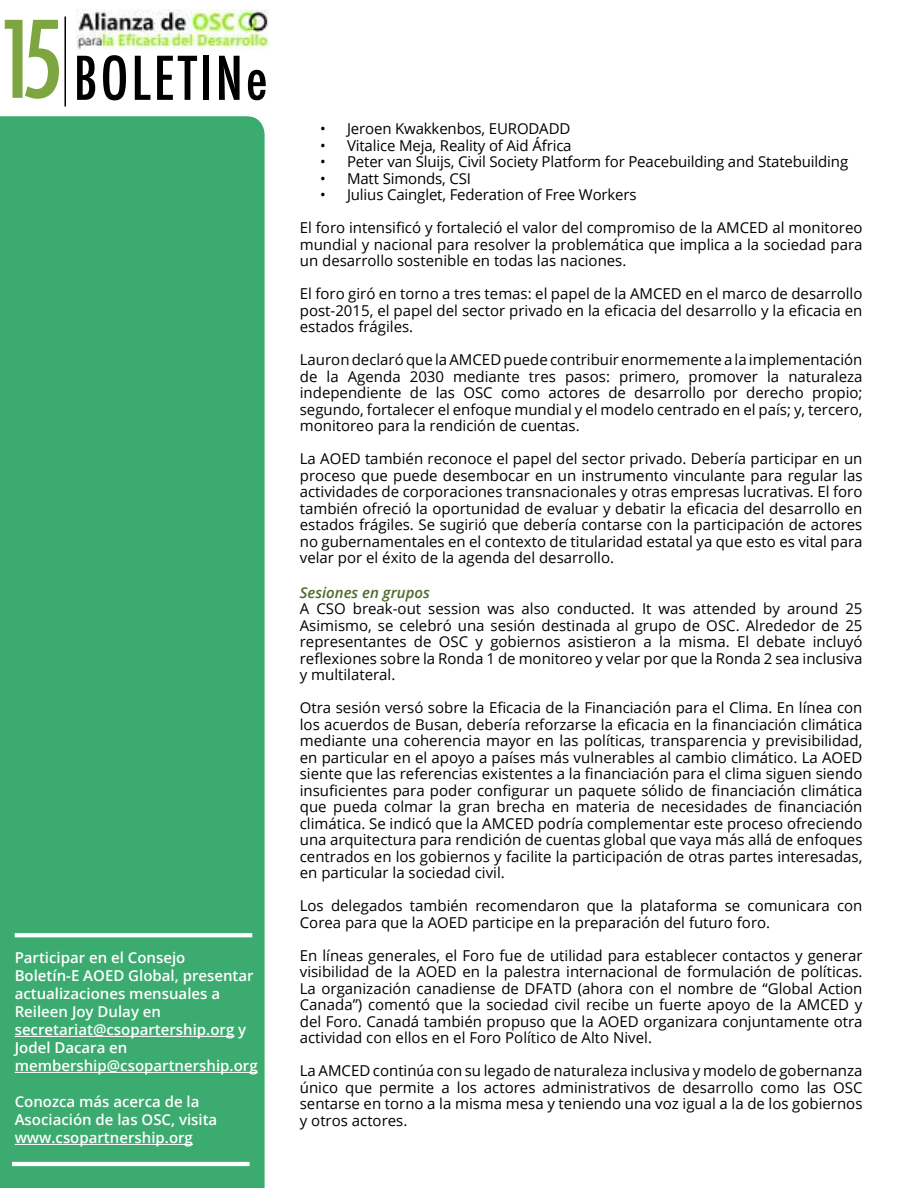
<style>
.page{position:relative;width:918px;height:1188px;background:#fff}
.page>*{position:absolute;margin:0;border:0;box-sizing:border-box;transform-origin:0 0}
.t1{font:500 condensed 103.5px "Futura";color:#7ea640}
.t2{font:500 condensed 58.5px "Futura";letter-spacing:.05em;color:#000}
.t3{font:15px/16.5px "Open Sans";color:#000;text-align:justify}
.t4{font:600 15px/18px "Open Sans";color:#fff}
.t5{font:italic 600 15px "Open Sans";color:#4f6a2e}
</style>
<div class="page">
<div style="left:0;top:116px;width:265px;height:1072px;background:#3bab6f"></div>
<hr style="left:64px;top:16px;width:2px;height:90px;background:#000101">
<hr style="left:15px;top:1036px;width:219px;height:1px;background:#fff">
<hr style="left:15px;top:1072px;width:243px;height:1px;background:#fff">
<hr style="left:15px;top:1144px;width:178px;height:1px;background:#fff">
<svg style="left:15px;top:933px;width:237px;height:4px"></svg>
<hr style="left:12px;top:1162px;width:238px;height:4px;background:#fff">
<img style="left:77px;top:10px;width:193px;height:40px">
<h1 class="t1" style="left:-4px;top:-7px;width:69px">15</h1>
<h2 class="t2" style="left:74px;top:41px;width:195px">BOLETINe</h2>
<p class="t4" style="left:15px;top:949px;width:244px">Participar en el Consejo<br>Boletín-E AOED Global, presentar actualizaciones mensuales a<br>Reileen Joy Dulay en secretariat@csopartership.org y<br>Jodel Dacara en membership@csopartnership.org</p>
<p class="t4" style="left:15px;top:1093px;width:204px">Conozca más acerca de la<br>Asociación de las OSC, visita www.csopartnership.org</p>
<p class="t3" style="left:320px;top:120px;width:252px">• Jeroen Kwakkenbos, EURODADD</p>
<p class="t3" style="left:320px;top:137px;width:253px">• Vitalice Meja, Reality of Aid África</p>
<p class="t3" style="left:320px;top:153px;width:530px">• Peter van Sluijs, Civil Society Platform for Peacebuilding and Statebuilding</p>
<p class="t3" style="left:320px;top:170px;width:153px">• Matt Simonds, CSI</p>
<p class="t3" style="left:320px;top:186px;width:318px">• Julius Cainglet, Federation of Free Workers</p>
<p class="t3" style="left:300px;top:219px;width:564px">El foro intensificó y fortaleció el valor del compromiso de la AMCED al monitoreo mundial y nacional para resolver la problemática que implica a la sociedad para un desarrollo sostenible en todas las naciones.</p>
<p class="t3" style="left:300px;top:285px;width:564px">El foro giró en torno a tres temas: el papel de la AMCED en el marco de desarrollo post-2015, el papel del sector privado en la eficacia del desarrollo y la eficacia en estados frágiles.</p>
<p class="t3" style="left:300px;top:351px;width:564px">Lauron declaró que la AMCED puede contribuir enormemente a la implementación de la Agenda 2030 mediante tres pasos: primero, promover la naturaleza independiente de las OSC como actores de desarrollo por derecho propio; segundo, fortalecer el enfoque mundial y el modelo centrado en el país; y, tercero, monitoreo para la rendición de cuentas.</p>
<p class="t3" style="left:300px;top:450px;width:564px">La AOED también reconoce el papel del sector privado. Debería participar en un proceso que puede desembocar en un instrumento vinculante para regular las actividades de corporaciones transnacionales y otras empresas lucrativas. El foro también ofreció la oportunidad de evaluar y debatir la eficacia del desarrollo en estados frágiles. Se sugirió que debería contarse con la participación de actores no gubernamentales en el contexto de titularidad estatal ya que esto es vital para velar por el éxito de la agenda del desarrollo.</p>
<p class="t5" style="left:300px;top:582px;width:132px">Sesiones en grupos</p>
<p class="t3" style="left:300px;top:600px;width:564px">A CSO break-out session was also conducted. It was attended by around 25<br>Asimismo, se celebró una sesión destinada al grupo de OSC. Alrededor de 25 representantes de OSC y gobiernos asistieron a la misma. El debate incluyó reflexiones sobre la Ronda 1 de monitoreo y velar por que la Ronda 2 sea inclusiva y multilateral.</p>
<p class="t3" style="left:300px;top:699px;width:564px">Otra sesión versó sobre la Eficacia de la Financiación para el Clima. En línea con los acuerdos de Busan, debería reforzarse la eficacia en la financiación climática mediante una coherencia mayor en las políticas, transparencia y previsibilidad, en particular en el apoyo a países más vulnerables al cambio climático. La AOED siente que las referencias existentes a la financiación para el clima siguen siendo insuficientes para poder configurar un paquete sólido de financiación climática que pueda colmar la gran brecha en materia de necesidades de financiación climática. Se indicó que la AMCED podría complementar este proceso ofreciendo una arquitectura para rendición de cuentas global que vaya más allá de enfoques centrados en los gobiernos y facilite la participación de otras partes interesadas, en particular la sociedad civil.</p>
<p class="t3" style="left:300px;top:897px;width:564px">Los delegados también recomendaron que la plataforma se comunicara con<br>Corea para que la AOED participe en la preparación del futuro foro.</p>
<p class="t3" style="left:300px;top:947px;width:564px">En líneas generales, el Foro fue de utilidad para establecer contactos y generar visibilidad de la AOED en la palestra internacional de formulación de políticas.<br>La organización canadiense de DFATD (ahora con el nombre de “Global Action Canada”) comentó que la sociedad civil recibe un fuerte apoyo de la AMCED y del Foro. Canadá también propuso que la AOED organizara conjuntamente otra actividad con ellos en el Foro Político de Alto Nivel.</p>
<p class="t3" style="left:300px;top:1062px;width:564px">La AMCED continúa con su legado de naturaleza inclusiva y modelo de gobernanza único que permite a los actores administrativos de desarrollo como las OSC sentarse en torno a la misma mesa y teniendo una voz igual a la de los gobiernos y otros actores.</p>
</div>
